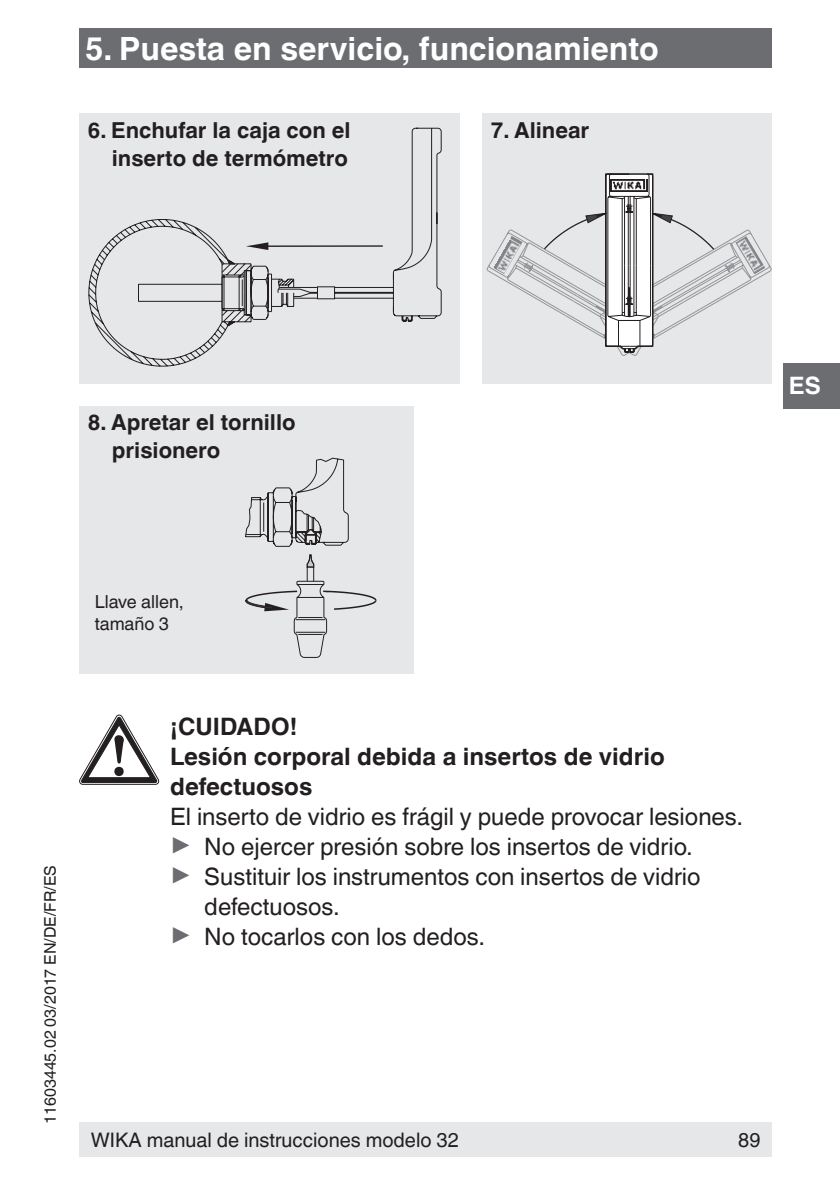
<style>
.page{position:relative;width:840px;height:1191px;background:#fff}
.page>*{position:absolute;margin:0;border:0;box-sizing:border-box;transform-origin:0 0}
.t1{font:700 32px "Helvetica World";color:#fff}
.t2{font:24px "Helvetica World";color:#231f20}
.t3{font:700 24px/30px "Helvetica World";color:#231f20}
.t4{font:700 24px "Helvetica World";color:#fff}
.t5{font:700 22px/28px "Helvetica World";color:#231f20}
.t6{font:20px "Helvetica World";color:#231f20}
.t7{font:18px/22px "Helvetica World";color:#231f20}
.t8{font:16px "Helvetica World";color:#231f20}
.s1{font-size:26.8px;color:#6c6d70}
</style>
<div class="page">
<div style="left:79px;top:1123px;width:692px;height:34px;background:#e6e7e9"></div>
<div style="left:782px;top:363px;width:57px;height:45px;background:#6c6d70"></div>
<div style="left:79px;top:28px;width:692px;height:40px;background:#6c6d70"></div>
<div style="left:79px;top:113px;width:380px;height:271px;background:#e6e7e9"></div>
<div style="left:482px;top:113px;width:289px;height:271px;background:#e6e7e9"></div>
<div style="left:79px;top:406px;width:335px;height:267px;background:#e6e7e9"></div>
<svg style="left:88px;top:127px;width:353px;height:240px"></svg>
<svg style="left:138px;top:127px;width:156px;height:199px"></svg>
<svg style="left:486px;top:173px;width:285px;height:183px"></svg>
<img style="left:610px;top:179px;width:37px;height:13px">
<img style="left:493px;top:236px;width:29px;height:38px">
<img style="left:735px;top:236px;width:29px;height:38px">
<svg style="left:245px;top:457px;width:131px;height:201px"></svg>
<svg style="left:79px;top:715px;width:80px;height:69px"></svg>
<h1 class="t1" style="left:85px;top:30px;width:575px">5. Puesta en servicio, funcionamiento</h1>
<p class="t5" style="left:88px;top:116px;width:264px;text-align:right">6. Enchufar la caja con el inserto de termómetro</p>
<p class="t5" style="left:490px;top:116px;width:100px">7. Alinear</p>
<p class="t5" style="left:112px;top:409px;width:185px;text-indent:-24px">8. Apretar el tornillo prisionero</p>
<p class="t4" style="left:788px;top:372px;width:33px">ES</p>
<p class="t8" style="left:41px;top:1123px;width:260px;rotate:-90deg">11603445.02 03/2017 EN/DE/FR/ES</p>
<p class="t7" style="left:95px;top:590px;width:91px">Llave allen, tamaño 3</p>
<p class="t3" style="left:170px;top:711px;width:495px">¡CUIDADO!<br>Lesión corporal debida a insertos de vidrio defectuosos</p>
<p class="t2" style="left:170px;top:802px;width:574px">El inserto de vidrio es frágil y puede provocar lesiones.</p>
<p class="t2" style="left:170px;top:832px;width:523px"><span class="s1">▶</span> No ejercer presión sobre los insertos de vidrio.</p>
<p class="t2" style="left:170px;top:862px;width:531px"><span class="s1">▶</span> Sustituir los instrumentos con insertos de vidrio</p>
<p class="t2" style="left:204px;top:892px;width:137px">defectuosos.</p>
<p class="t2" style="left:170px;top:922px;width:316px"><span class="s1">▶</span> No tocarlos con los dedos.</p>
<p class="t6" style="left:91px;top:1128px;width:369px">WIKA manual de instrucciones modelo 32</p>
<p class="t6" style="left:737px;top:1128px;width:24px">89</p>
</div>
